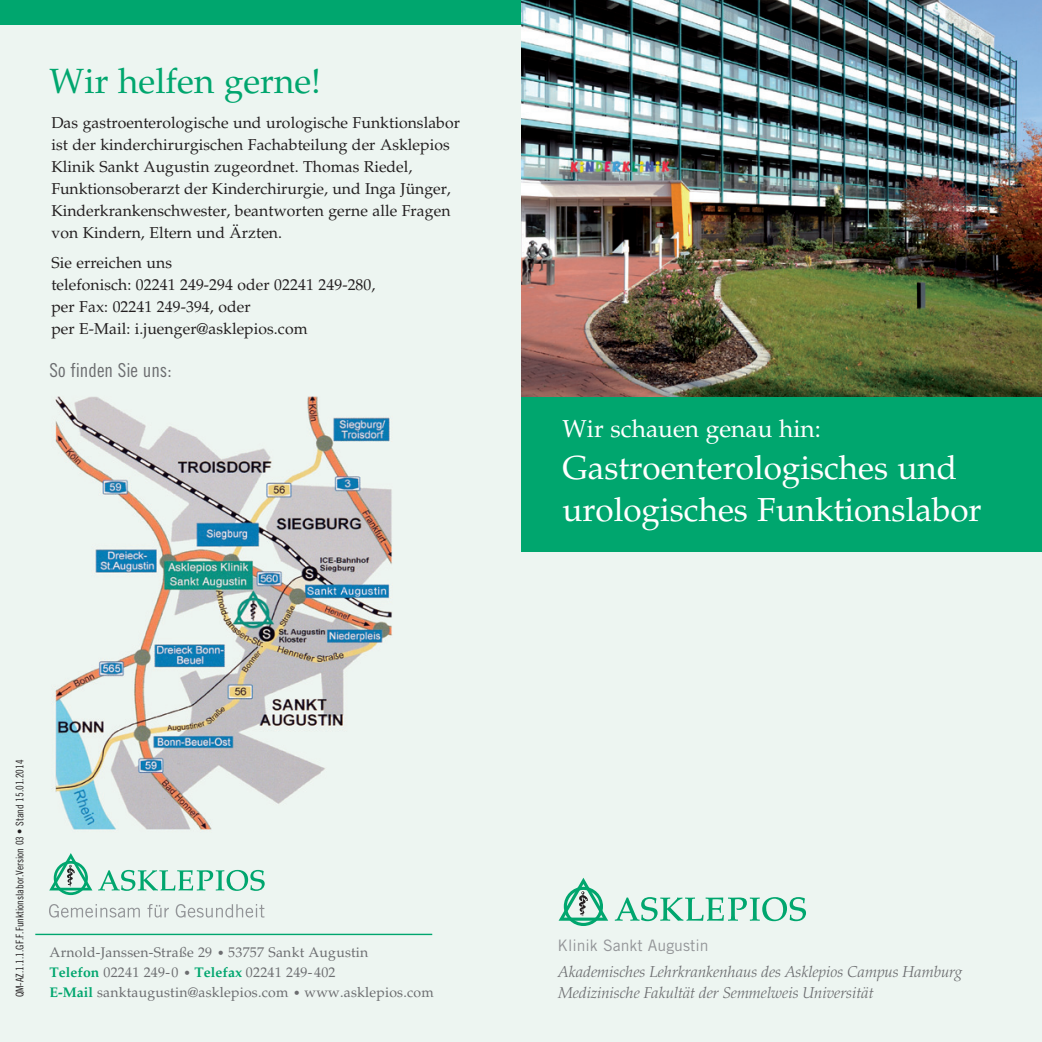
<style>
.page{position:relative;width:1042px;height:1042px;background:#edf5f1}
.page>*{position:absolute;margin:0;border:0;box-sizing:border-box;transform-origin:0 0}
.t1{font:35px "Palatino LT Std";color:#00a66e}
.t2{font:33.25px/42px "Palatino LT Std";color:#fff}
.t3{font:24.5px "Palatino LT Std";color:#fff}
.t4{font:19.25px "Trade Gothic Cond Eighteen";color:#6c6d70}
.t5{font:15.75px/21.9px "Palatino LT Std";letter-spacing:.005em;color:#231f20}
.t6{font:italic 300 15.75px "Palatino LT Std";color:#6c6d70}
.t7{font:15.75px "Trade Gothic";color:#939598}
.t8{font:14px "Palatino LT Std";letter-spacing:.015em;color:#6c6d70}
.t9{font:10.5px "Trade Gothic Cond Eighteen";color:#231f20}
.s1{font-size:12.25px}
.s2{font-weight:700;color:#00a66e}
</style>
<div class="page">
<img style="left:521px;top:0;width:521px;height:397px">
<div style="left:521px;top:397px;width:521px;height:155px;background:#00a66e"></div>
<hr style="left:35px;top:933px;width:397px;height:2px;background:#00a66e">
<img style="left:55px;top:396px;width:337px;height:434px">
<div style="left:0;top:0;width:521px;height:25px;background:#00a66e"></div>
<svg style="left:98px;top:870px;width:167px;height:21px"></svg>
<svg style="left:49px;top:853px;width:43px;height:42px"></svg>
<svg style="left:49px;top:904px;width:91px;height:13px"></svg>
<svg style="left:147px;top:904px;width:22px;height:13px"></svg>
<svg style="left:176px;top:904px;width:88px;height:13px"></svg>
<svg style="left:615px;top:897px;width:191px;height:24px"></svg>
<svg style="left:558px;top:878px;width:50px;height:48px"></svg>
<p class="t1" style="left:50px;top:61px;width:273px">Wir helfen gerne!</p>
<p class="t5" style="left:51px;top:112px;width:410px">Das gastroenterologische und urologische Funktionslabor ist der kinderchirurgischen Fachabteilung der Asklepios Klinik Sankt Augustin zugeordnet. Thomas Riedel, Funktionsoberarzt der Kinderchirurgie, und Inga Jünger, Kinderkrankenschwester, beantworten gerne alle Fragen von Kindern, Eltern und Ärzten.</p>
<p class="t5" style="left:51px;top:252px;width:122px">Sie erreichen uns</p>
<p class="t5" style="left:51px;top:274px;width:326px">telefonisch: 02241 249-294 oder 02241 249-280, per Fax: 02241 249-394, oder</p>
<p class="t5" style="left:51px;top:318px;width:258px">per E-Mail: i.juenger@asklepios.com</p>
<p class="t4" style="left:50px;top:359px;width:124px">So finden Sie uns:</p>
<p class="t9" style="left:13px;top:997px;width:239px;rotate:-90deg">QM-AZ.1.1.1.GF.F.Funktionslabor.Version 03 • Stand 15.01.2014</p>
<p class="t8" style="left:50px;top:944px;width:320px">Arnold-Janssen-Straße 29 <span class="s1">•</span> 53757 Sankt Augustin</p>
<p class="t8" style="left:50px;top:964px;width:287px"><span class="s2">Telefon</span> 02241 249-0 <span class="s1">•</span> <span class="s2">Telefax</span> 02241 249-402</p>
<p class="t8" style="left:50px;top:983px;width:386px"><span class="s2">E-Mail</span> sanktaugustin@asklepios.com <span class="s1">•</span> www.asklepios.com</p>
<p class="t3" style="left:562px;top:414px;width:260px">Wir schauen genau hin:</p>
<p class="t2" style="left:562px;top:447px;width:421px">Gastroenterologisches und urologisches Funktionslabor</p>
<p class="t7" style="left:557px;top:936px;width:153px">Klinik Sankt Augustin</p>
<p class="t6" style="left:558px;top:962px;width:405px">Akademisches Lehrkrankenhaus des Asklepios Campus Hamburg</p>
<p class="t6" style="left:558px;top:983px;width:317px">Medizinische Fakultät der Semmelweis Universität</p>
</div>
